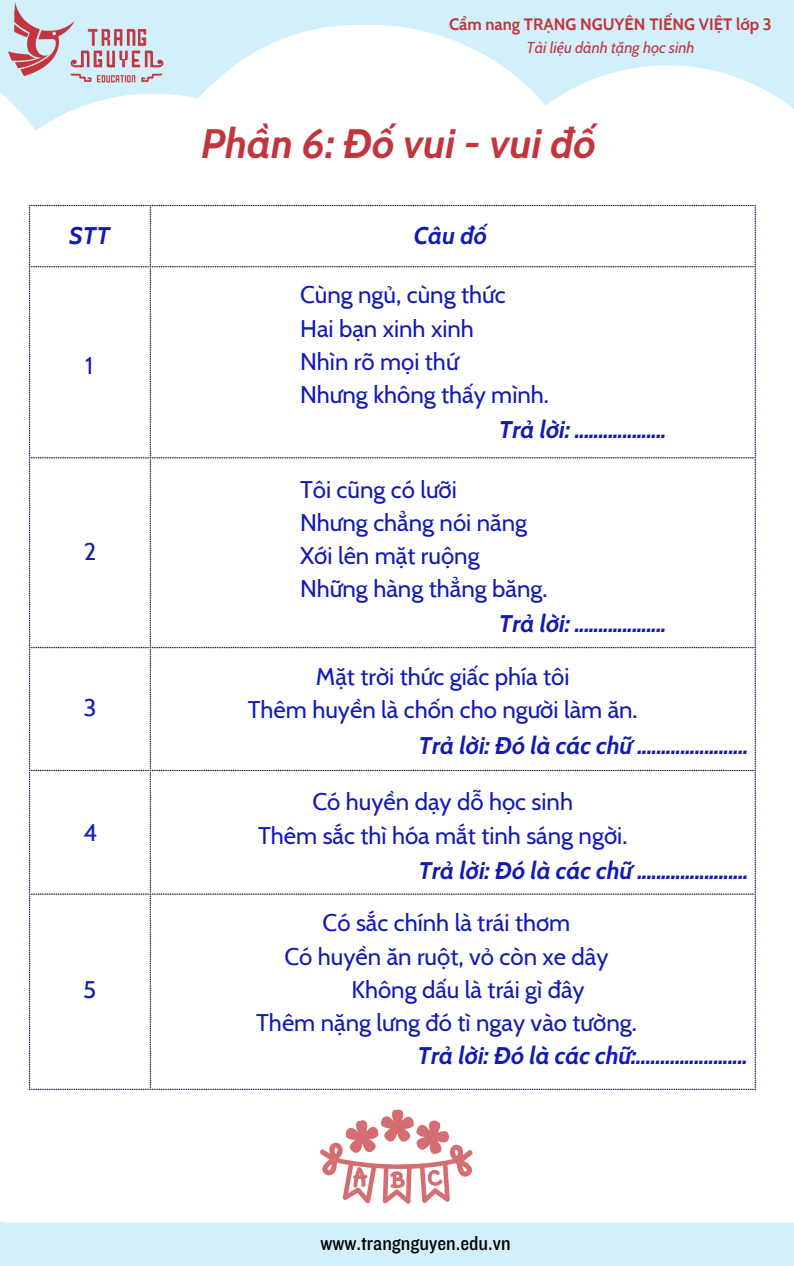
<style>
.page{position:relative;width:794px;height:1266px;background:#fff}
.page>*{position:absolute;margin:0;border:0;box-sizing:border-box;transform-origin:0 0}
.t1{font:italic 700 40.95px "Cabin";color:#c3353c}
.t2{font:24px "Cabin";color:#121ab6}
.t3{font:italic 700 24px "Cabin";color:#121ab6}
.t4{font:21px "Knockout 30";color:#000}
.t5{font:700 16.5px "Cabin";color:#c3353c}
.t6{font:italic 15.75px "Cabin";color:#c3353c}
</style>
<div class="page">
<div style="left:0;top:0;width:793px;height:1266px;background:#d1f0fc"></div>
<div style="left:0;top:435px;width:793px;height:787px;background:#fff"></div>
<svg style="left:0;top:25px;width:793px;height:410px;fill:#fff"></svg>
<img style="left:7px;top:2px;width:157px;height:84px">
<div style="left:29px;top:205px;width:122px;height:885px;background:#fff"></div>
<div style="left:152px;top:205px;width:603px;height:885px;background:#fff"></div>
<svg style="left:318px;top:1108px;width:158px;height:95px;background:#f0cdcf"></svg>
<p class="t3" style="left:69px;top:221px;width:42px">STT</p>
<p class="t2" style="left:85px;top:351px;width:9px">1</p>
<p class="t2" style="left:84px;top:537px;width:14px">2</p>
<p class="t2" style="left:84px;top:693px;width:14px">3</p>
<p class="t2" style="left:83px;top:818px;width:15px">4</p>
<p class="t2" style="left:83px;top:974px;width:14px">5</p>
<p class="t5" style="left:449px;top:14px;width:324px">Cẩm nang TRẠNG NGUYÊN TIẾNG VIỆT lớp 3</p>
<p class="t6" style="left:526px;top:38px;width:169px">Tài liệu dành tặng học sinh</p>
<p class="t1" style="left:201px;top:119px;width:396px">Phần 6: Đố vui - vui đố</p>
<p class="t3" style="left:413px;top:221px;width:75px">Câu đố</p>
<p class="t2" style="left:300px;top:280px;width:207px">Cùng ngủ, cùng thức</p>
<p class="t2" style="left:300px;top:313px;width:175px">Hai bạn xinh xinh</p>
<p class="t2" style="left:300px;top:347px;width:160px">Nhìn rõ mọi thứ</p>
<p class="t2" style="left:300px;top:380px;width:250px">Nhưng không thấy mình.</p>
<p class="t3" style="left:498px;top:415px;width:169px">Trả lời: ...................</p>
<p class="t2" style="left:300px;top:474px;width:158px">Tôi cũng có lưỡi</p>
<p class="t2" style="left:300px;top:507px;width:228px">Nhưng chẳng nói năng</p>
<p class="t2" style="left:300px;top:541px;width:181px">Xới lên mặt ruộng</p>
<p class="t2" style="left:300px;top:574px;width:249px">Những hàng thẳng băng.</p>
<p class="t3" style="left:498px;top:609px;width:169px">Trả lời: ...................</p>
<p class="t2" style="left:316px;top:662px;width:255px">Mặt trời thức giấc phía tôi</p>
<p class="t2" style="left:248px;top:695px;width:391px">Thêm huyền là chốn cho người làm ăn.</p>
<p class="t3" style="left:418px;top:730px;width:331px">Trả lời: Đó là các chữ .......................</p>
<p class="t2" style="left:312px;top:787px;width:262px">Có huyền dạy dỗ học sinh</p>
<p class="t2" style="left:258px;top:820px;width:370px">Thêm sắc thì hóa mắt tinh sáng ngời.</p>
<p class="t3" style="left:418px;top:855px;width:331px">Trả lời: Đó là các chữ .......................</p>
<p class="t2" style="left:322px;top:908px;width:249px">Có sắc chính là trái thơm</p>
<p class="t2" style="left:284px;top:941px;width:325px">Có huyền ăn ruột, vỏ còn xe dây</p>
<p class="t2" style="left:351px;top:974px;width:234px">Không dấu là trái gì đây</p>
<p class="t2" style="left:256px;top:1008px;width:382px">Thêm nặng lưng đó tì ngay vào tường.</p>
<p class="t3" style="left:417px;top:1041px;width:331px">Trả lời: Đó là các chữ:………..............</p>
<p class="t4" style="left:320px;top:1229px;width:192px">www.trangnguyen.edu.vn</p>
</div>
